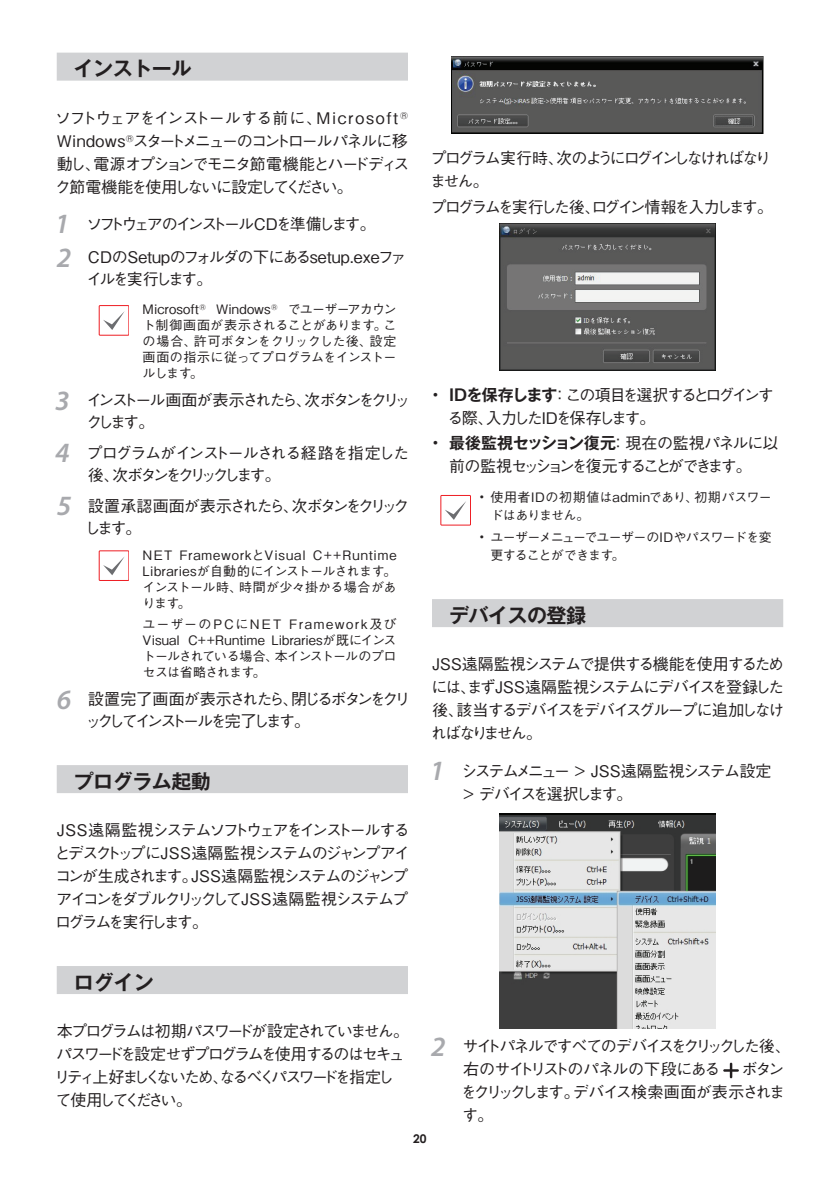
<style>
.page{position:relative;width:840px;height:1191px;background:#fff}
.page>*{position:absolute;margin:0;border:0;box-sizing:border-box;transform-origin:0 0}
.t1{font:700 20px "Gothic MB101 Pro De";letter-spacing:-.025em;color:#231f20}
.t2{font:500 16px/23px "Gothic BBB Pro";letter-spacing:-.14em;color:#231f20}
.t3{font:500 16px/33.4px "Gothic BBB Pro";letter-spacing:-.12em;color:#231f20}
.t4{font:500 16px/23px "Gothic BBB Pro";letter-spacing:-.105em;color:#231f20}
.t5{font:500 16px/22px "Gothic BBB Pro";letter-spacing:-.165em;color:#231f20}
.t6{font:500 16px/22px "Gothic BBB Pro";letter-spacing:-.115em;color:#231f20}
.t7{font:500 16px/22px "Gothic BBB Pro";letter-spacing:-.175em;color:#231f20}
.t8{font:500 16px "Gothic BBB Pro";letter-spacing:-.16em;color:#231f20}
.t9{font:700 16px "Gothic MB101 Pro De";letter-spacing:-.015em;color:#231f20}
.t10{font:500 16px "Gothic BBB Pro";letter-spacing:-.19em;color:#231f20}
.t11{font:500 16px "Gothic BBB Pro";letter-spacing:-.18em;color:#231f20}
.t12{font:500 13px/16px "Gothic BBB Pro";letter-spacing:-.035em;color:#231f20;text-align:justify}
.t13{font:500 13px/18px "Gothic BBB Pro";letter-spacing:-.055em;color:#231f20}
.t14{font:500 13px/18px "Gothic BBB Pro";letter-spacing:.02em;color:#231f20}
.t15{font:700 12px "Century Gothic";color:#231f20}
.s1{font-family:"Myriad Pro";font-weight:600;font-style:italic;font-size:28px;color:#a8a9ad}
.s2{font-family:"Gothic MB101 Pro De";font-weight:700}
.s3{font-family:"Gothic BBB Pro";font-weight:500}
</style>
<div class="page">
<div style="left:57px;top:53px;width:351px;height:28px;background:#d1d2d4"></div>
<div style="left:57px;top:765px;width:351px;height:28px;background:#d1d2d4"></div>
<div style="left:57px;top:966px;width:351px;height:28px;background:#d1d2d4"></div>
<div style="left:99px;top:305px;width:30px;height:30px;border:1px solid #ee1d23"></div>
<svg style="left:103px;top:312px;width:21px;height:18px"></svg>
<div style="left:99px;top:550px;width:30px;height:30px;border:1px solid #ee1d23"></div>
<svg style="left:103px;top:557px;width:21px;height:18px"></svg>
<div style="left:432px;top:599px;width:350px;height:28px;background:#d1d2d4"></div>
<img style="left:451px;top:57px;width:312px;height:77px">
<img style="left:499px;top:224px;width:216px;height:147px">
<div style="left:440px;top:495px;width:30px;height:30px;border:1px solid #ee1d23"></div>
<svg style="left:445px;top:501px;width:21px;height:19px"></svg>
<img style="left:499px;top:813px;width:216px;height:215px">
<svg style="left:723px;top:1062px;width:15px;height:16px"></svg>
<p class="t1" style="left:74px;top:52px;width:119px">インストール</p>
<p class="t2" style="left:55px;top:104px;width:356px;text-align:justify">ソフトウェアをインストールする前に、Microsoft <sup>® </sup>Windows<sup>®</sup>スタートメニューのコントロールパネルに移動し、電源オプションでモニタ節電機能とハードディスク節電機能を使用しないに設定してください。</p>
<p class="t3" style="left:55px;top:205px;width:353px"><span class="s1">1</span> ソフトウェアのインストールC Dを準備します。<br><span class="s1">2</span> CDのSetupのフォルダの下にあるsetup.exeファ</p>
<p class="t11" style="left:86px;top:266px;width:128px">イルを実行します。</p>
<p class="t12" style="left:142px;top:300px;width:255px">Microsoft<sup>®</sup> Windows<sup>®</sup> でユーザーアカウント制御画面が表示されることがあります。この場合、許可ボタンをクリックした後、設定画面の指示に従ってプログラムをインストールします。</p>
<p class="t7" style="left:86px;top:387px;width:326px;text-indent:-31px"><span class="s1">3</span> インストール画面が表示されたら、次ボタンをクリックします。</p>
<p class="t6" style="left:88px;top:440px;width:322px;text-indent:-33px"><span class="s1">4</span> プログラムがインストールされる経路を指定した後、次ボタンをクリックします。</p>
<p class="t2" style="left:84px;top:492px;width:326px;line-height:22px;text-indent:-28px"><span class="s1">5</span> 設置承認画面が表示されたら、次ボタンをクリックします。</p>
<p class="t12" style="left:142px;top:545px;width:255px">NET FrameworkとVisual C++Runtime Librariesが自動的にインストールされます。インストール時、時間が少々掛かる場合があります。</p>
<p class="t12" style="left:142px;top:614px;width:255px">ユーザーのPCにNET Framework及びVisual C++Runtime Librariesが既にインストールされている場合、本インストールのプロセスは省略されます。</p>
<p class="t5" style="left:85px;top:686px;width:326px;text-indent:-29px"><span class="s1">6</span> 設置完了画面が表示されたら、閉じるボタンをクリックしてインストールを完了します。</p>
<p class="t1" style="left:74px;top:764px;width:138px">プログラム起動</p>
<p class="t2" style="left:53px;top:817px;width:359px">ＪＳＳ遠隔監視システムソフトウェアをインストールするとデスクトップにJSS遠隔監視システムのジャンプアイコンが生成されます。JSS遠隔監視システムのジャンプアイコンをダブルクリックしてＪＳＳ遠隔監視システムプログラムを実行します。</p>
<p class="t1" style="left:74px;top:965px;width:82px">ログイン</p>
<p class="t2" style="left:54px;top:1017px;width:356px">本プログラムは初期パスワードが設定されていません。パスワードを設定せずプログラムを使用するのはセキュリティ上好ましくないため、なるべくパスワードを指定して使用してください。</p>
<p class="t2" style="left:430px;top:145px;width:342px">プログラム実行時、次のようにログインしなければなりません。</p>
<p class="t8" style="left:430px;top:194px;width:344px">プログラムを実行した後、ログイン情報を入力します。</p>
<p class="t2" style="left:447px;top:381px;width:327px;text-indent:-15px"><span class="s2">• IDを保存します</span>：この項目を選択するとログインする際、入力したIDを保存します。</p>
<p class="t9" style="left:432px;top:430px;width:348px">• 最後監視セッション復元<span class="s3">：現在の監視パネルに以</span></p>
<p class="t10" style="left:449px;top:453px;width:304px">前の監視セッションを復元することができます。</p>
<p class="t14" style="left:490px;top:486px;width:283px;text-indent:-11px"><span class="s2">•</span> 使用者IDの初期値はadminであり、初期パスワードはありません。</p>
<p class="t13" style="left:490px;top:527px;width:283px;text-indent:-11px"><span class="s2">•</span> ユーザーメニューでユーザーのIDやパスワードを変更することができます。</p>
<p class="t1" style="left:449px;top:599px;width:138px">デバイスの登録</p>
<p class="t2" style="left:431px;top:651px;width:354px;text-align:justify">JＳＳ遠隔監視システムで提供する機能を使用するためには、まずＪＳＳ遠隔監視システムにデバイスを登録した後、該当するデバイスをデバイスグループに追加しなければなりません。</p>
<p class="t2" style="left:463px;top:757px;width:309px;text-indent:-33px"><span class="s1">1</span> システムメニュー &gt; JSS遠隔監視システム設定&gt; デバイスを選択します。</p>
<p class="t4" style="left:463px;top:1032px;width:329px;text-indent:-32px"><span class="s1">2</span> サイトパネルですべてのデバイスをクリックした後、右のサイトリストのパネルの下段にある</p>
<p class="t2" style="left:460px;top:1055px;width:325px;text-align:justify;text-indent:280px">ボタンをクリックします。デバイス検索画面が表示されます。</p>
<p class="t15" style="left:413px;top:1131px;width:15px">20</p>
</div>
